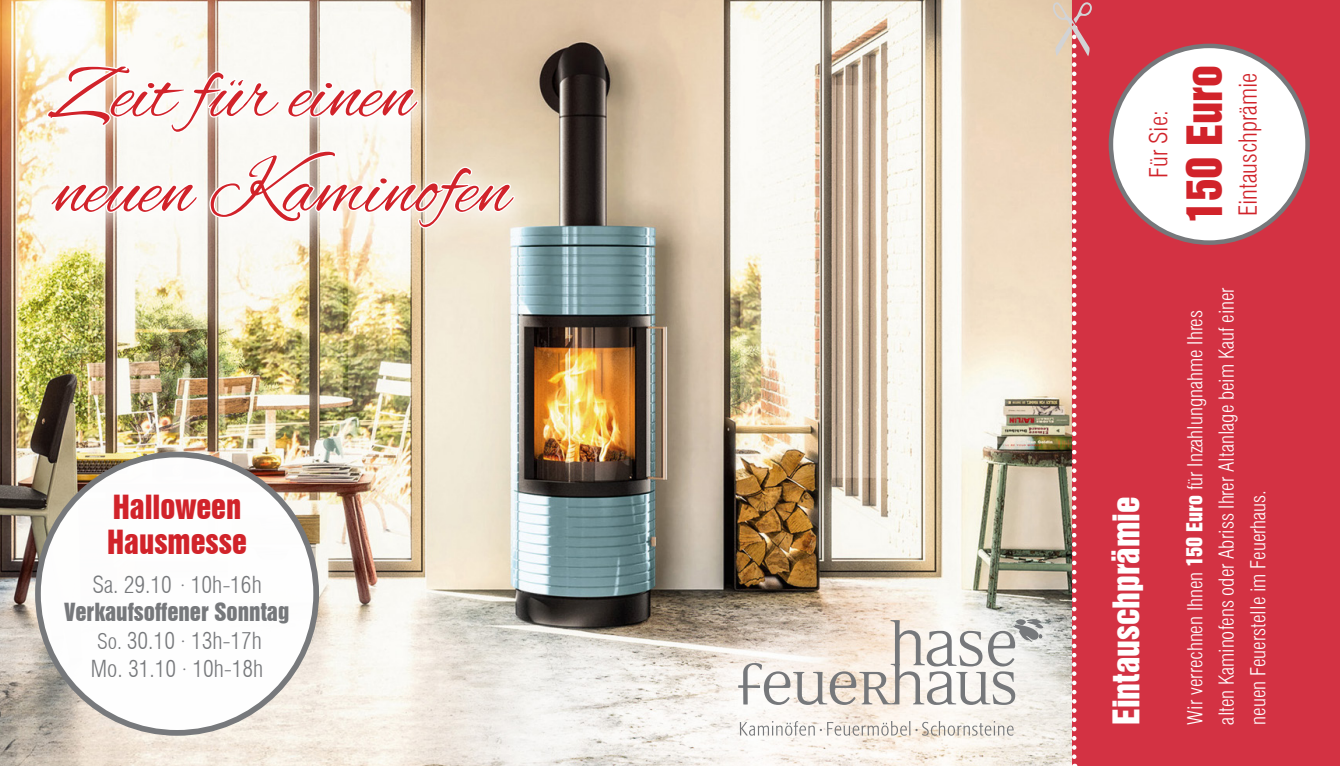
<style>
.page{position:relative;width:1340px;height:766px;background:#fff}
.page>*{position:absolute;margin:0;border:0;box-sizing:border-box;transform-origin:0 0}
.t1{font:79.42px/95.4px "Alex Brush";color:#d1232a}
.t2{font:44.77px "Swiss 921 BT Regular A";color:#d1232a}
.t3{font:33.75px "Swiss 921 BT Regular A";color:#fff}
.t4{font:30.6px/34.4px "Swiss 921 BT Regular A";color:#d1232a}
.t5{font:300 condensed 24.3px "Swiss 721 BT";color:#d1232a}
.t6{font:300 condensed 22.95px/27.9px "Swiss 721 BT";color:#76787b}
.t7{font:22.95px "Swiss 921 BT Regular A";color:#76787b}
.t8{font:300 condensed 20.25px/31.5px "Swiss 721 BT";color:#fff}
.s1{font-size:20.93px}
.s2{font-family:"Swiss 921 BT Regular A";font-weight:400;font-stretch:normal}
</style>
<div class="page">
<img style="left:0;top:0;width:1071px;height:765px">
<div style="left:1071px;top:0;width:268px;height:765px;background:#d33243"></div>
<div style="left:1110px;top:46px;width:197px;height:196px;background:#fff;border-radius:50%"></div>
<div style="left:1108px;top:44px;width:201px;height:201px;border:4px solid #76787b;border-radius:50%"></div>
<svg style="left:738px;top:619px;width:305px;height:85px"></svg>
<svg style="left:739px;top:720px;width:274px;height:15px"></svg>
<svg style="left:35px;top:52px;width:503px;height:201px"></svg>
<svg style="left:45px;top:64px;width:375px;height:70px"></svg>
<svg style="left:48px;top:179px;width:152px;height:36px"></svg>
<svg style="left:208px;top:149px;width:308px;height:104px"></svg>
<div style="left:38px;top:454px;width:278px;height:278px;background:#fff;border-radius:50%"></div>
<div style="left:35px;top:451px;width:284px;height:284px;border:6px solid #76787b;border-radius:50%"></div>
<svg style="left:1052px;top:2px;width:26px;height:763px;background:#d3aea0"></svg>
<h1 class="t1" style="left:55px;top:52px;width:457px">Zeit für einen neuen Kaminofen</h1>
<h3 class="t4" style="left:107px;top:489px;width:141px">Halloween<br>Hausmesse</h3>
<p class="t6" style="left:92px;top:570px;width:171px">Sa. 29.10 · 10h-16h</p>
<p class="t7" style="left:65px;top:596px;width:226px">Verkaufsoffener Sonntag</p>
<p class="t6" style="left:91px;top:626px;width:174px"><span class="s1">So.</span> 30.10 · 13h-17h<br>Mo. 31.10 · 10h-18h</p>
<p class="t5" style="left:1143px;top:178px;width:69px;rotate:-90deg">Für Sie:</p>
<h2 class="t2" style="left:1175px;top:224px;width:160px;rotate:-90deg">150 Euro</h2>
<p class="t5" style="left:1233px;top:216px;width:145px;rotate:-90deg">Eintauschprämie</p>
<h3 class="t3" style="left:1104px;top:724px;width:229px;rotate:-90deg">Eintauschprämie</h3>
<p class="t8" style="left:1179px;top:724px;width:439px;rotate:-90deg">Wir verrechnen Ihnen <span class="s2">150 Euro</span> für Inzahlungnahme Ihres alten Kaminofens oder Abriss Ihrer Altanlage beim Kauf einer neuen Feuerstelle im Feuerhaus.</p>
</div>
